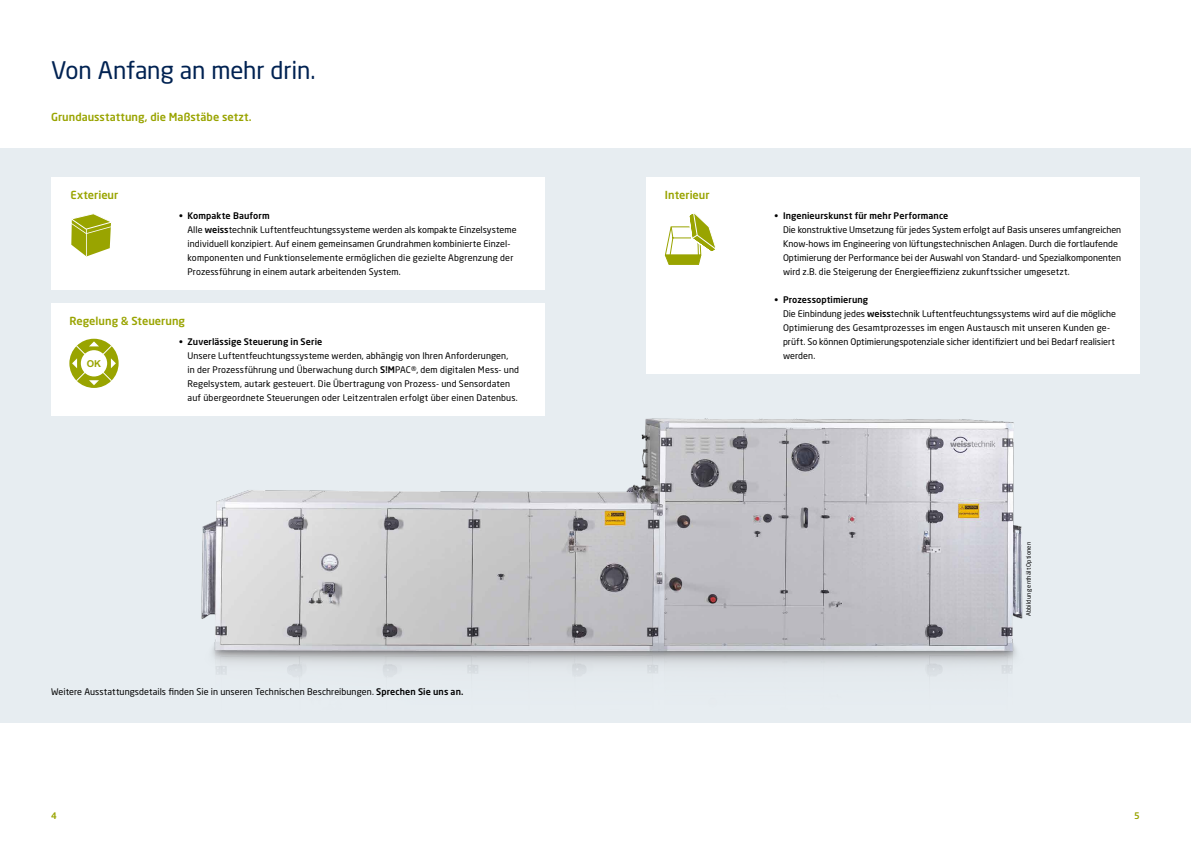
<style>
.page{position:relative;width:1191px;height:842px;background:#fff}
.page>*{position:absolute;margin:0;border:0;box-sizing:border-box;transform-origin:0 0}
.t1{font:24px "Neo Sans W1 G";letter-spacing:-.01em;color:#002252}
.t2{font:500 11px "Neo Sans W1 G";color:#99a400}
.t3{font:700 9.5px "Arial";color:#99a400}
.t4{font:9px/14px "Neo Sans W1 G";letter-spacing:.005em;color:#000}
.t5{font:500 9px "Neo Sans W1 G";letter-spacing:.01em;color:#000}
.t6{font:500 9px "Neo Sans W1 G";color:#99a400}
.t7{font:6px "Neo Sans W1 G";letter-spacing:.015em;color:#000}
.s1{font-weight:500}
</style>
<div class="page">
<div style="left:0;top:149px;width:1191px;height:574px;background:#e7edf1"></div>
<div style="left:51px;top:177px;width:493px;height:112px;background:#fff"></div>
<div style="left:646px;top:177px;width:494px;height:196px;background:#fff"></div>
<img style="left:140px;top:407px;width:883px;height:270px">
<div style="left:51px;top:303px;width:493px;height:112px;background:#fff"></div>
<svg style="left:664px;top:213px;width:52px;height:52px"></svg>
<svg style="left:71px;top:213px;width:40px;height:43px"></svg>
<svg style="left:69px;top:339px;width:50px;height:49px"></svg>
<svg style="left:72px;top:341px;width:44px;height:44px"></svg>
<h1 class="t1" style="left:51px;top:56px;width:266px">Von Anfang an mehr drin.</h1>
<p class="t2" style="left:51px;top:110px;width:202px">Grundausstattung, die Maßstäbe setzt.</p>
<p class="t2" style="left:70px;top:188px;width:49px">Exterieur</p>
<p class="t4" style="left:187px;top:209px;width:331px;text-indent:-9px"><span class="s1">• Kompakte Bauform<br></span>Alle <span class="s1">weiss</span>technik Luftentfeuchtungssysteme werden als kompakte Einzelsysteme individuell konzipiert. Auf einem gemeinsamen Grundrahmen kombinierte Einzel&shy;komponenten und Funktionselemente ermöglichen die gezielte Abgrenzung der Prozessführung in einem autark arbeitenden System.</p>
<p class="t2" style="left:69px;top:314px;width:117px">Regelung &amp; Steuerung</p>
<p class="t3" style="left:87px;top:358px;width:16px">OK</p>
<p class="t5" style="left:179px;top:336px;width:145px">• Zuverlässige Steuerung in Serie</p>
<p class="t4" style="left:187px;top:349px;width:333px">Unsere Luftentfeuchtungssysteme werden, abhängig von Ihren Anforderungen,<br>in der Prozessführung und Überwachung durch <span class="s1">S!M</span>PAC®, dem digitalen Mess- und Regelsystem, autark gesteuert. Die Übertragung von Prozess- und Sensordaten auf übergeordnete Steuerungen oder Leitzentralen erfolgt über einen Datenbus.</p>
<p class="t4" style="left:51px;top:685px;width:414px">Weitere Ausstattungsdetails finden Sie in unseren Technischen Beschreibungen. <span class="s1">Sprechen Sie uns an.</span></p>
<p class="t2" style="left:665px;top:188px;width:46px">Interieur</p>
<p class="t5" style="left:774px;top:210px;width:175px">• Ingenieurskunst für mehr Performance</p>
<p class="t4" style="left:783px;top:223px;width:340px">Die konstruktive Umsetzung für jedes System erfolgt auf Basis unseres umfangreichen Know-hows im Engineering von lüftungstechnischen Anlagen. Durch die fortlaufende Optimierung der Performance bei der Auswahl von Standard- und Spezialkomponenten wird z.B. die Steigerung der Energieeffizienz zukunftssicher umgesetzt.</p>
<p class="t4" style="left:783px;top:293px;width:335px;text-indent:-9px"><span class="s1">• Prozessoptimierung<br></span>Die Einbindung jedes <span class="s1">weiss</span>technik Luftentfeuchtungssystems wird auf die mögliche Optimierung des Gesamtprozesses im engen Austausch mit unseren Kunden ge&shy;prüft. So können Optimierungspotenziale sicher identifiziert und bei Bedarf realisiert werden.</p>
<p class="t7" style="left:1024px;top:616px;width:76px;rotate:-90deg">Abbildung enthält Optionen</p>
<p class="t6" style="left:51px;top:810px;width:7px">4</p>
<p class="t6" style="left:1134px;top:810px;width:7px">5</p>
</div>
